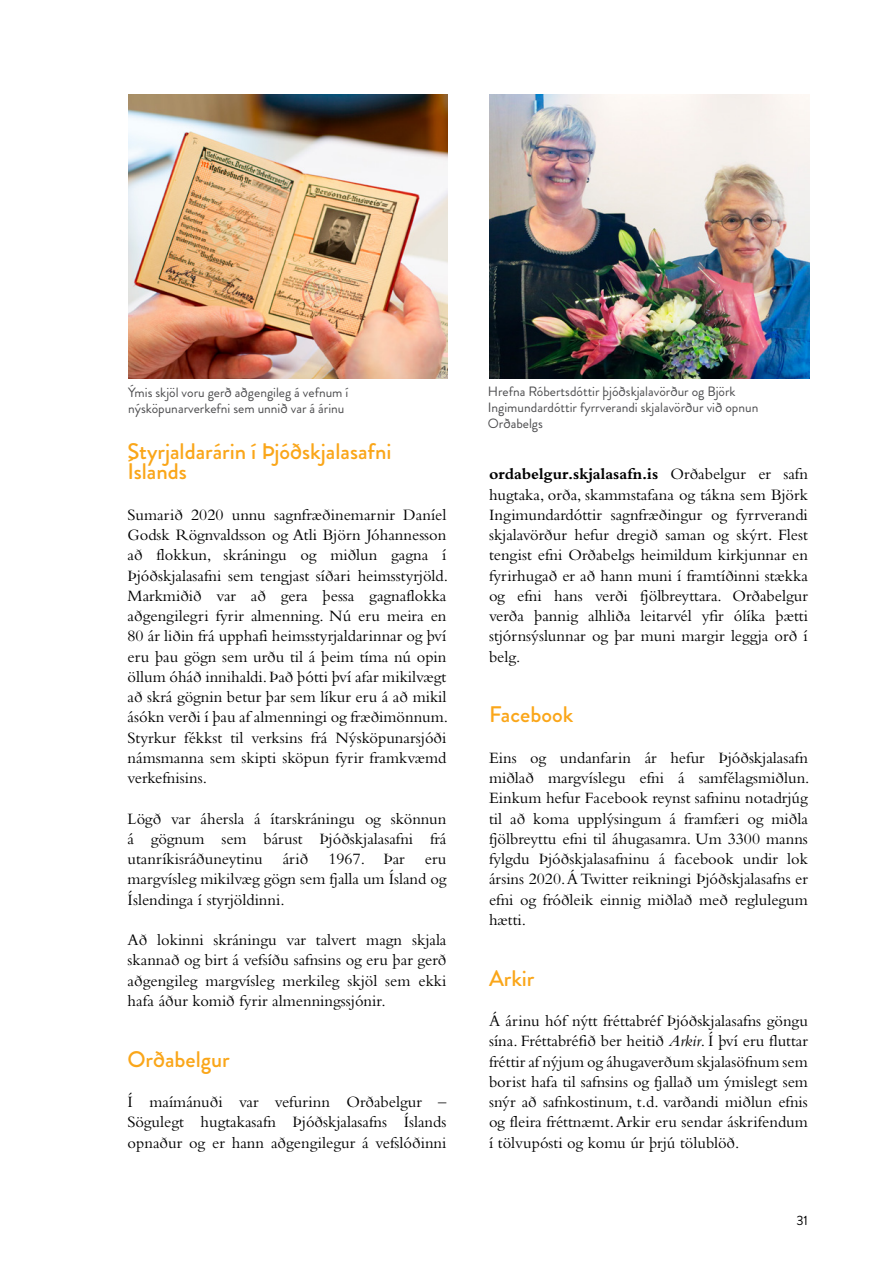
<style>
.page{position:relative;width:893px;height:1263px;background:#fff}
.page>*{position:absolute;margin:0;border:0;box-sizing:border-box;transform-origin:0 0}
.t1{font:500 22.5px/20.2px "Brandon Grotesque";color:#faa619}
.t2{font:16.5px/20.2px "Bembo Std";color:#000;text-align:justify}
.t3{font:13.5px/16.2px "Brandon Grotesque";color:#4c4c4e}
.t4{font:13.5px "Brandon Grotesque";color:#000}
.s1{font-weight:700}
.s2{font-style:italic}
</style>
<div class="page">
<img style="left:128px;top:94px;width:319px;height:284px">
<img style="left:489px;top:94px;width:320px;height:284px">
<p class="t3" style="left:128px;top:384px;width:222px">Ýmis skjöl voru gerð aðgengileg á vefnum í nýsköpunarverkefni sem unnið var á árinu</p>
<p class="t3" style="left:488px;top:383px;width:272px">Hrefna Róbertsdóttir þjóðskjalavörður og Björk<br>Ingimundardóttir fyrrverandi skjalavörður við opnun<br>Orðabelgs</p>
<h1 class="t1" style="left:128px;top:442px;width:266px">Styrjaldarárin í Þjóðskjalasafni<br>Íslands</h1>
<p class="t2" style="left:128px;top:504px;width:322px">Sumarið 2020 unnu sagnfræðinemarnir Daníel Godsk Rögnvaldsson og Atli Björn Jóhannesson að flokkun, skráningu og miðlun gagna í Þjóðskjalasafni sem tengjast síðari heimsstyrjöld.<br>Markmiðið var að gera þessa gagnaflokka aðgengilegri fyrir almenning. Nú eru meira en 80 ár liðin frá upphafi heimsstyrjaldarinnar og því eru þau gögn sem urðu til á þeim tíma nú opin öllum óháð innihaldi. Það þótti því afar mikilvægt að skrá gögnin betur þar sem líkur eru á að mikil ásókn verði í þau af almenningi og fræðimönnum.<br>Styrkur fékkst til verksins frá Nýsköpunarsjóði námsmanna sem skipti sköpun fyrir framkvæmd verkefnisins.</p>
<p class="t2" style="left:128px;top:808px;width:320px">Lögð var áhersla á ítarskráningu og skönnun á gögnum sem bárust Þjóðskjalasafni frá utanríkisráðuneytinu árið 1967. Þar eru margvísleg mikilvæg gögn sem fjalla um Ísland og Íslendinga í styrjöldinni.</p>
<p class="t2" style="left:128px;top:929px;width:320px">Að lokinni skráningu var talvert magn skjala skannað og birt á vefsíðu safnsins og eru þar gerð aðgengileg margvísleg merkileg skjöl sem ekki hafa áður komið fyrir almenningssjónir.</p>
<h1 class="t1" style="left:128px;top:1049px;width:104px">Orðabelgur</h1>
<p class="t2" style="left:128px;top:1091px;width:320px">Í maímánuði var vefurinn Orðabelgur – Sögulegt hugtakasafn Þjóðskjalasafns Íslands opnaður og er hann aðgengilegur á vefslóðinni</p>
<p class="t2" style="left:489px;top:464px;width:320px"><span class="s1">ordabelgur.skjalasafn.is</span> Orðabelgur er safn hugtaka, orða, skammstafana og tákna sem Björk Ingimundardóttir sagnfræðingur og fyrrverandi skjalavörður hefur dregið saman og skýrt. Flest tengist efni Orðabelgs heimildum kirkjunnar en fyrirhugað er að hann muni í framtíðinni stækka og efni hans verði fjölbreyttara. Orðabelgur verða þannig alhliða leitarvél yfir ólíka þætti stjórnsýslunnar og þar muni margir leggja orð í belg.</p>
<h1 class="t1" style="left:489px;top:705px;width:86px">Facebook</h1>
<p class="t2" style="left:489px;top:747px;width:322px">Eins og undanfarin ár hefur Þjóðskjalasafn miðlað margvíslegu efni á samfélagsmiðlun.<br>Einkum hefur Facebook reynst safninu notadrjúg til að koma upplýsingum á framfæri og miðla fjölbreyttu efni til áhugasamra. Um 3300 manns fylgdu Þjóðskjalasafninu á facebook undir lok ársins 2020. Á Twitter reikningi Þjóðskjalasafns er efni og fróðleik einnig miðlað með reglulegum hætti.</p>
<h1 class="t1" style="left:489px;top:968px;width:47px">Arkir</h1>
<p class="t2" style="left:489px;top:1010px;width:320px">Á árinu hóf nýtt fréttabréf Þjóðskjalasafns göngu sína. Fréttabréfið ber heitið <span class="s2">Arkir</span>. Í því eru fluttar fréttir af nýjum og áhugaverðum skjalasöfnum sem borist hafa til safnsins og fjallað um ýmislegt sem snýr að safnkostinum, t.d. varðandi miðlun efnis og fleira fréttnæmt. Arkir eru sendar áskrifendum í tölvupósti og komu úr þrjú tölublöð.</p>
<p class="t4" style="left:796px;top:1211px;width:13px">31</p>
</div>
